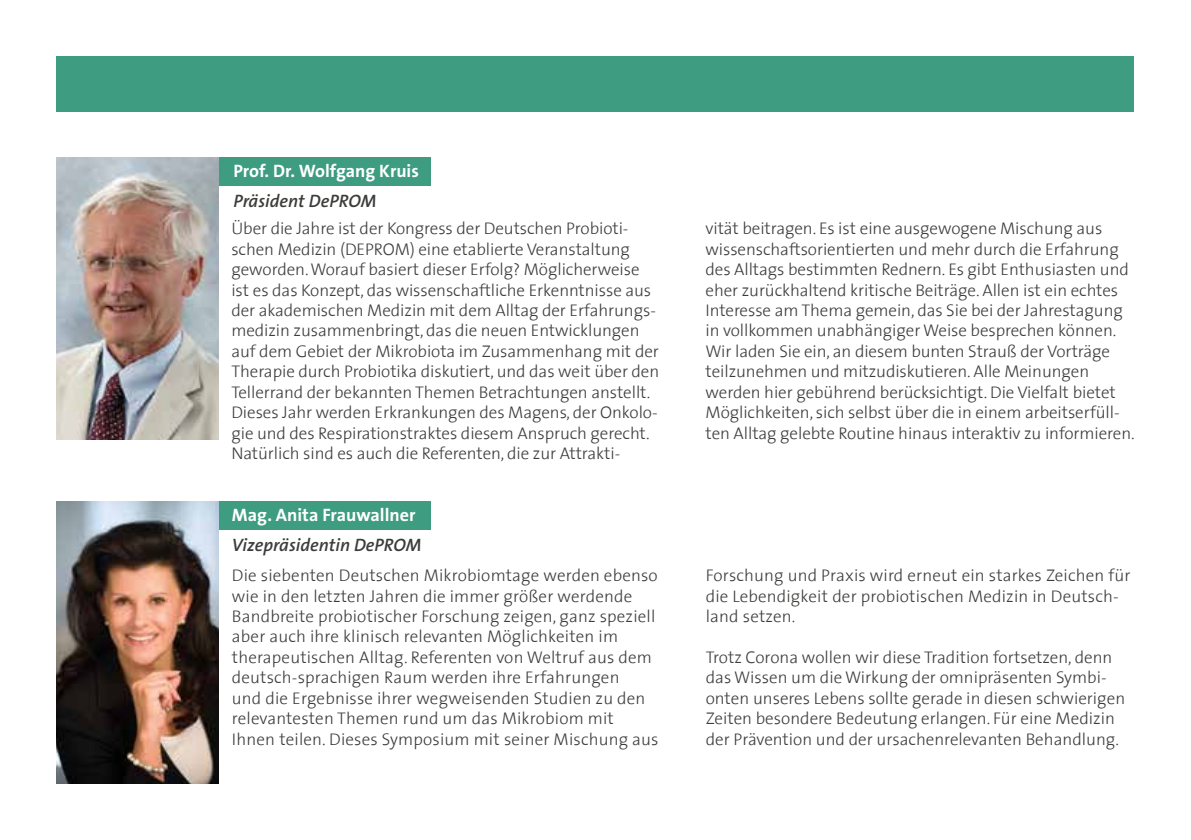
<style>
.page{position:relative;width:1191px;height:840px;background:#fff}
.page>*{position:absolute;margin:0;border:0;box-sizing:border-box;transform-origin:0 0}
.t1{font:700 18px "The Sans B7";color:#fff}
.t2{font:italic 600 18px "The Sans B6";color:#3c3c3b}
.t3{font:300 17px/20.4px "The Sans";letter-spacing:-.005em;color:#3c3c3b}
</style>
<div class="page">
<div style="left:219px;top:157px;width:212px;height:28px;background:#3e9c81"></div>
<img style="left:57px;top:157px;width:162px;height:282px">
<div style="left:219px;top:501px;width:212px;height:28px;background:#3e9c81"></div>
<img style="left:57px;top:501px;width:162px;height:282px">
<div style="left:57px;top:57px;width:1077px;height:55px;background:#3e9c81"></div>
<p class="t1" style="left:233px;top:161px;width:187px">Prof. Dr. Wolfgang Kruis</p>
<p class="t2" style="left:233px;top:191px;width:144px">Präsident DePROM</p>
<p class="t3" style="left:231px;top:218px;width:429px">Über die Jahre ist der Kongress der Deutschen Probioti&shy;schen Medizin (DEPROM) eine etablierte Veranstaltung geworden. Worauf basiert dieser Erfolg? Möglicherweise ist es das Konzept, das wissenschaftliche Erkenntnisse aus der akademischen Medizin mit dem Alltag der Erfahrungs&shy;medizin zusammenbringt, das die neuen Entwicklungen auf dem Gebiet der Mikrobiota im Zusammenhang mit der Therapie durch Probiotika diskutiert, und das weit über den Tellerrand der bekannten Themen Betrachtungen anstellt.<br>Dieses Jahr werden Erkrankungen des Magens, der Onkolo&shy;gie und des Respirationstraktes diesem Anspruch gerecht.<br>Natürlich sind es auch die Referenten, die zur Attrakti-</p>
<p class="t3" style="left:705px;top:218px;width:430px">vität beitragen. Es ist eine ausgewogene Mischung aus wissenschaftsorientierten und mehr durch die Erfahrung des Alltags bestimmten Rednern. Es gibt Enthusiasten und eher zurückhaltend kritische Beiträge. Allen ist ein echtes Interesse am Thema gemein, das Sie bei der Jahrestagung in vollkommen unabhängiger Weise besprechen können.<br>Wir laden Sie ein, an diesem bunten Strauß der Vorträge teilzunehmen und mitzudiskutieren. Alle Meinungen werden hier gebührend berücksichtigt. Die Vielfalt bietet Möglichkeiten, sich selbst über die in einem arbeitserfüll&shy;ten Alltag gelebte Routine hinaus interaktiv zu informieren.</p>
<p class="t1" style="left:232px;top:504px;width:185px">Mag. Anita Frauwallner</p>
<p class="t2" style="left:232px;top:535px;width:191px">Vizepräsidentin DePROM</p>
<p class="t3" style="left:232px;top:564px;width:428px">Die siebenten Deutschen Mikrobiomtage werden ebenso wie in den letzten Jahren die immer größer werdende Bandbreite probiotischer Forschung zeigen, ganz speziell aber auch ihre klinisch relevanten Möglichkeiten im therapeutischen Alltag. Referenten von Weltruf aus dem deutsch-sprachigen Raum werden ihre Erfahrungen<br>und die Ergebnisse ihrer wegweisenden Studien zu den relevantesten Themen rund um das Mikrobiom mit Ihnen teilen. Dieses Symposium mit seiner Mischung aus</p>
<p class="t3" style="left:706px;top:564px;width:426px">Forschung und Praxis wird erneut ein starkes Zeichen für die Lebendigkeit der probiotischen Medizin in Deutsch&shy;land setzen.</p>
<p class="t3" style="left:706px;top:646px;width:421px">Trotz Corona wollen wir diese Tradition fortsetzen, denn das Wissen um die Wirkung der omnipräsenten Symbi&shy;onten unseres Lebens sollte gerade in diesen schwierigen Zeiten besondere Bedeutung erlangen. Für eine Medizin der Prävention und der ursachenrelevanten Behandlung.</p>
</div>
